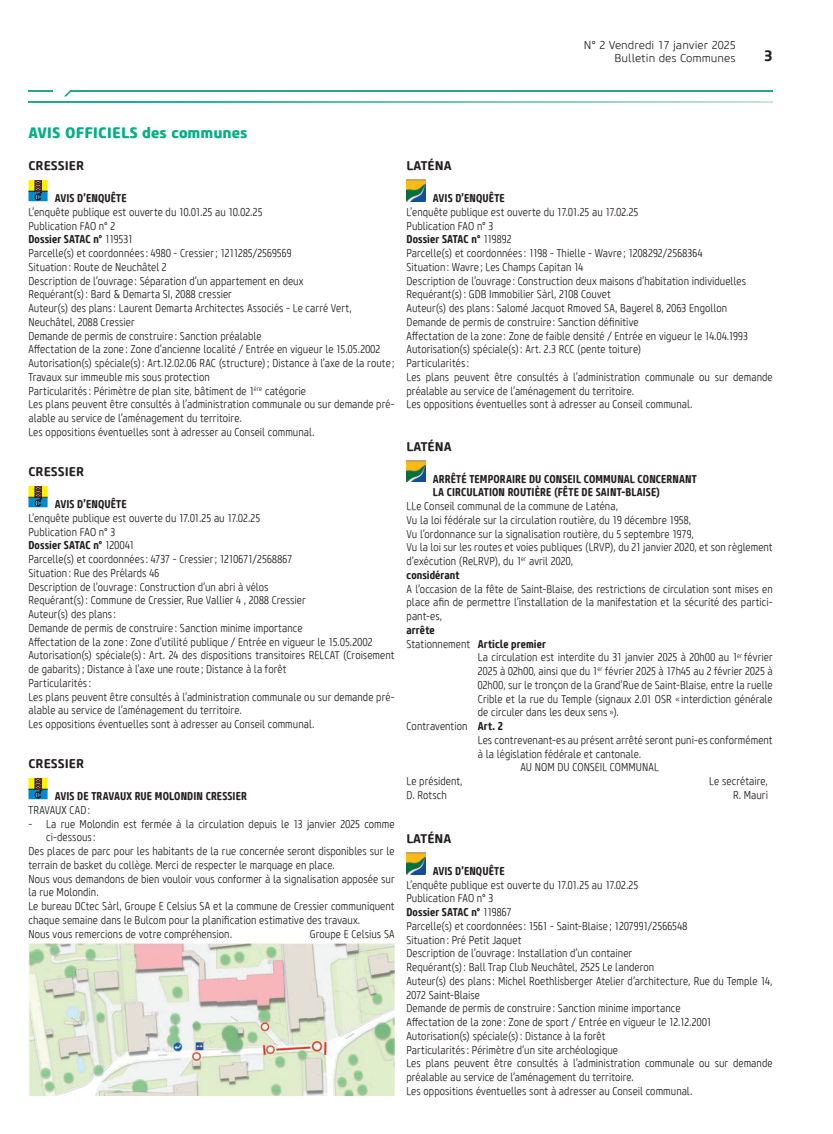
<style>
.page{position:relative;width:833px;height:1134px;background:#fff}
.page>*{position:absolute;margin:0;border:0;box-sizing:border-box;transform-origin:0 0}
.t1{font:800 15px "Core Sans M75";color:#05b085}
.t2{font:700 15px "Core Sans M65";color:#231f20}
.t3{font:700 12.5px "Core Sans M65";color:#231f20}
.t4{font:300 11.25px/13.8px "Core Sans M37 Cn";letter-spacing:.005em;color:#231f20}
.t5{font:700 11.25px/13.8px "Core Sans M67 Cn";letter-spacing:.01em;color:#231f20}
.t6{font:300 11.25px/13.5px "Core Sans M35";color:#231f20;text-align:right}
.s1{font-family:"Core Sans M37 Cn";font-weight:300}
.s2{font-family:"Core Sans M67 Cn";font-weight:700}
</style>
<div class="page">
<svg style="left:28px;top:101px;width:744px;height:2px"></svg>
<hr style="left:70px;top:90px;width:702px;height:2px;background:#22ab83">
<hr style="left:28px;top:90px;width:25px;height:2px;background:#22ab83">
<svg style="left:64px;top:90px;width:7px;height:6px"></svg>
<svg style="left:28px;top:506px;width:20px;height:1px"></svg>
<svg style="left:28px;top:486px;width:20px;height:20px"></svg>
<svg style="left:28px;top:200px;width:20px;height:1px"></svg>
<svg style="left:28px;top:180px;width:20px;height:20px"></svg>
<img style="left:406px;top:180px;width:20px;height:21px">
<img style="left:406px;top:460px;width:20px;height:22px">
<svg style="left:28px;top:798px;width:20px;height:1px"></svg>
<svg style="left:28px;top:778px;width:20px;height:20px"></svg>
<img style="left:28px;top:943px;width:366px;height:152px">
<img style="left:406px;top:853px;width:19px;height:21px">
<p class="t6" style="left:584px;top:39px;width:153px">N° 2 Vendredi 17 janvier 2025<br>Bulletin des Communes</p>
<h1 class="t2" style="left:764px;top:46px;width:10px">3</h1>
<h1 class="t1" style="left:28px;top:123px;width:221px">AVIS OFFICIELS des communes</h1>
<p class="t3" style="left:28px;top:158px;width:57px">CRESSIER</p>
<p class="t5" style="left:55px;top:191px;width:74px">AVIS D’ENQUÊTE</p>
<p class="t4" style="left:28px;top:205px;width:235px">L’enquête publique est ouverte du 10.01.25 au 10.02.25<br>Publication FAO n° 2</p>
<p class="t5" style="left:28px;top:233px;width:106px">Dossier SATAC n° <span class="s1">119531</span></p>
<p class="t4" style="left:28px;top:247px;width:368px">Parcelle(s) et coordonnées: 4980 - Cressier; 1211285/2569569<br>Situation : Route de Neuchâtel 2<br>Description de l’ouvrage : Séparation d’un appartement en deux<br>Requérant(s): Bard &amp; Demarta SI, 2088 cressier<br>Auteur(s) des plans: Laurent Demarta Architectes Associés - Le carré Vert, Neuchâtel, 2088 Cressier<br>Demande de permis de construire : Sanction préalable<br>Affectation de la zone : Zone d’ancienne localité / Entrée en vigueur le 15.05.2002<br>Autorisation(s) spéciale(s): Art.12.02.06 RAC (structure); Distance à l’axe de la route ; Travaux sur immeuble mis sous protection<br>Particularités: Périmètre de plan site, bâtiment de 1<sup>ère</sup> catégorie<br>Les plans peuvent être consultés à l’administration communale ou sur demande pré&shy;alable au service de l’aménagement du territoire.<br>Les oppositions éventuelles sont à adresser au Conseil communal.</p>
<p class="t3" style="left:28px;top:464px;width:57px">CRESSIER</p>
<p class="t5" style="left:55px;top:497px;width:74px">AVIS D’ENQUÊTE</p>
<p class="t4" style="left:28px;top:511px;width:233px">L’enquête publique est ouverte du 17.01.25 au 17.02.25<br>Publication FAO n° 3</p>
<p class="t5" style="left:28px;top:539px;width:107px">Dossier SATAC n° <span class="s1">120041</span></p>
<p class="t4" style="left:28px;top:553px;width:368px">Parcelle(s) et coordonnées: 4737 - Cressier; 1210671/2568867<br>Situation : Rue des Prélards 46<br>Description de l’ouvrage : Construction d’un abri à vélos<br>Requérant(s): Commune de Cressier, Rue Vallier 4 , 2088 Cressier<br>Auteur(s) des plans:<br>Demande de permis de construire : Sanction minime importance<br>Affectation de la zone : Zone d’utilité publique / Entrée en vigueur le 15.05.2002<br>Autorisation(s) spéciale(s): Art. 24 des dispositions transitoires RELCAT (Croisement de gabarits); Distance à l’axe une route ; Distance à la forêt<br>Particularités:<br>Les plans peuvent être consultés à l’administration communale ou sur demande pré&shy;alable au service de l’aménagement du territoire.<br>Les oppositions éventuelles sont à adresser au Conseil communal.</p>
<p class="t3" style="left:28px;top:756px;width:57px">CRESSIER</p>
<p class="t5" style="left:55px;top:789px;width:194px">AVIS DE TRAVAUX RUE MOLONDIN CRESSIER</p>
<p class="t4" style="left:28px;top:803px;width:63px">TRAVAUX CAD:</p>
<p class="t4" style="left:28px;top:817px;width:368px">- La rue Molondin est fermée à la circulation depuis le 13 janvier 2025 comme</p>
<p class="t4" style="left:46px;top:831px;width:51px">ci-dessous:</p>
<p class="t4" style="left:28px;top:845px;width:367px">Des places de parc pour les habitants de la rue concernée seront disponibles sur le</p>
<p class="t4" style="left:28px;top:858px;width:308px">terrain de basket du collège. Merci de respecter le marquage en place.</p>
<p class="t4" style="left:28px;top:872px;width:368px">Nous vous demandons de bien vouloir vous conformer à la signalisation apposée sur</p>
<p class="t4" style="left:28px;top:886px;width:72px">la rue Molondin.</p>
<p class="t4" style="left:28px;top:900px;width:368px">Le bureau DCtec Sàrl, Groupe E Celsius SA et la commune de Cressier communiquent</p>
<p class="t4" style="left:28px;top:913px;width:333px">chaque semaine dans le Bulcom pour la planification estimative des travaux.</p>
<p class="t4" style="left:28px;top:927px;width:205px">Nous vous remercions de votre compréhension.</p>
<p class="t4" style="left:310px;top:927px;width:86px">Groupe E Celsius SA</p>
<p class="t3" style="left:406px;top:158px;width:47px">LATÉNA</p>
<p class="t5" style="left:433px;top:191px;width:74px">AVIS D’ENQUÊTE</p>
<p class="t4" style="left:406px;top:205px;width:233px">L’enquête publique est ouverte du 17.01.25 au 17.02.25<br>Publication FAO n° 3</p>
<p class="t5" style="left:406px;top:233px;width:107px">Dossier SATAC n° <span class="s1">119892</span></p>
<p class="t4" style="left:406px;top:247px;width:368px">Parcelle(s) et coordonnées: 1198 - Thielle - Wavre ; 1208292/2568364<br>Situation : Wavre ; Les Champs Capitan 14<br>Description de l’ouvrage : Construction deux maisons d’habitation individuelles Requérant(s): GDB Immobilier Sàrl, 2108 Couvet<br>Auteur(s) des plans: Salomé Jacquot Rmoved SA, Bayerel 8, 2063 Engollon<br>Demande de permis de construire : Sanction définitive<br>Affectation de la zone : Zone de faible densité / Entrée en vigueur le 14.04.1993<br>Autorisation(s) spéciale(s): Art. 2.3 RCC (pente toiture)<br>Particularités:<br>Les plans peuvent être consultés à l’administration communale ou sur demande préalable au service de l’aménagement du territoire.<br>Les oppositions éventuelles sont à adresser au Conseil communal.</p>
<p class="t3" style="left:406px;top:438px;width:47px">LATÉNA</p>
<p class="t5" style="left:433px;top:472px;width:265px">ARRÊTÉ TEMPORAIRE DU CONSEIL COMMUNAL CONCERNANT<br>LA CIRCULATION ROUTIÈRE (FÊTE DE SAINT-BLAISE)</p>
<p class="t4" style="left:406px;top:500px;width:368px">LLe Conseil communal de la commune de Laténa,<br>Vu la loi fédérale sur la circulation routière, du 19 décembre 1958,<br>Vu l’ordonnance sur la signalisation routière, du 5 septembre 1979,<br>Vu la loi sur les routes et voies publiques (LRVP), du 21 janvier 2020, et son règlement d’exécution (ReLRVP), du 1<sup>er</sup> avril 2020,</p>
<p class="t5" style="left:406px;top:568px;width:55px">considérant</p>
<p class="t4" style="left:406px;top:582px;width:368px;text-align:justify">A l’occasion de la fête de Saint-Blaise, des restrictions de circulation sont mises en place afin de permettre l’installation de la manifestation et la sécurité des partici&shy;pant-es,</p>
<p class="t5" style="left:406px;top:623px;width:141px">arrête<br><span class="s1">Stationnement</span> Article premier</p>
<p class="t4" style="left:478px;top:651px;width:296px">La circulation est interdite du 31 janvier 2025 à 20h00 au 1<sup>er</sup> février</p>
<p class="t4" style="left:478px;top:665px;width:296px">2025 à 02h00, ainsi que du 1<sup>er</sup> février 2025 à 17h45 au 2 février 2025 à</p>
<p class="t4" style="left:478px;top:678px;width:296px">02h00, sur le tronçon de la Grand’Rue de Saint-Blaise, entre la ruelle</p>
<p class="t4" style="left:478px;top:692px;width:296px">Crible et la rue du Temple (signaux 2.01 OSR « interdiction générale</p>
<p class="t4" style="left:478px;top:706px;width:143px">de circuler dans les deux sens »).</p>
<p class="t4" style="left:406px;top:720px;width:98px">Contravention <span class="s2">Art. 2</span></p>
<p class="t4" style="left:478px;top:733px;width:296px">Les contrevenant-es au présent arrêté seront puni-es conformément</p>
<p class="t4" style="left:478px;top:747px;width:165px">à la législation fédérale et cantonale.</p>
<p class="t4" style="left:520px;top:761px;width:140px">AU NOM DU CONSEIL COMMUNAL</p>
<p class="t4" style="left:406px;top:775px;width:58px">Le président,</p>
<p class="t4" style="left:709px;top:775px;width:60px">Le secrétaire,</p>
<p class="t4" style="left:406px;top:788px;width:42px">D. Rotsch</p>
<p class="t4" style="left:733px;top:788px;width:36px">R. Mauri</p>
<p class="t3" style="left:406px;top:831px;width:47px">LATÉNA</p>
<p class="t5" style="left:433px;top:864px;width:74px">AVIS D’ENQUÊTE</p>
<p class="t4" style="left:406px;top:878px;width:233px">L’enquête publique est ouverte du 17.01.25 au 17.02.25<br>Publication FAO n° 3</p>
<p class="t5" style="left:406px;top:905px;width:107px">Dossier SATAC n° <span class="s1">119867</span></p>
<p class="t4" style="left:406px;top:919px;width:368px">Parcelle(s) et coordonnées: 1561 - Saint-Blaise ; 1207991/2566548<br>Situation : Pré Petit Jaquet<br>Description de l’ouvrage : Installation d’un container<br>Requérant(s): Ball Trap Club Neuchâtel, 2525 Le landeron<br>Auteur(s) des plans: Michel Roethlisberger Atelier d’architecture, Rue du Temple 14, 2072 Saint-Blaise<br>Demande de permis de construire : Sanction minime importance<br>Affectation de la zone : Zone de sport / Entrée en vigueur le 12.12.2001<br>Autorisation(s) spéciale(s): Distance à la forêt<br>Particularités: Périmètre d’un site archéologique<br>Les plans peuvent être consultés à l’administration communale ou sur demande préalable au service de l’aménagement du territoire.<br>Les oppositions éventuelles sont à adresser au Conseil communal.</p>
</div>
